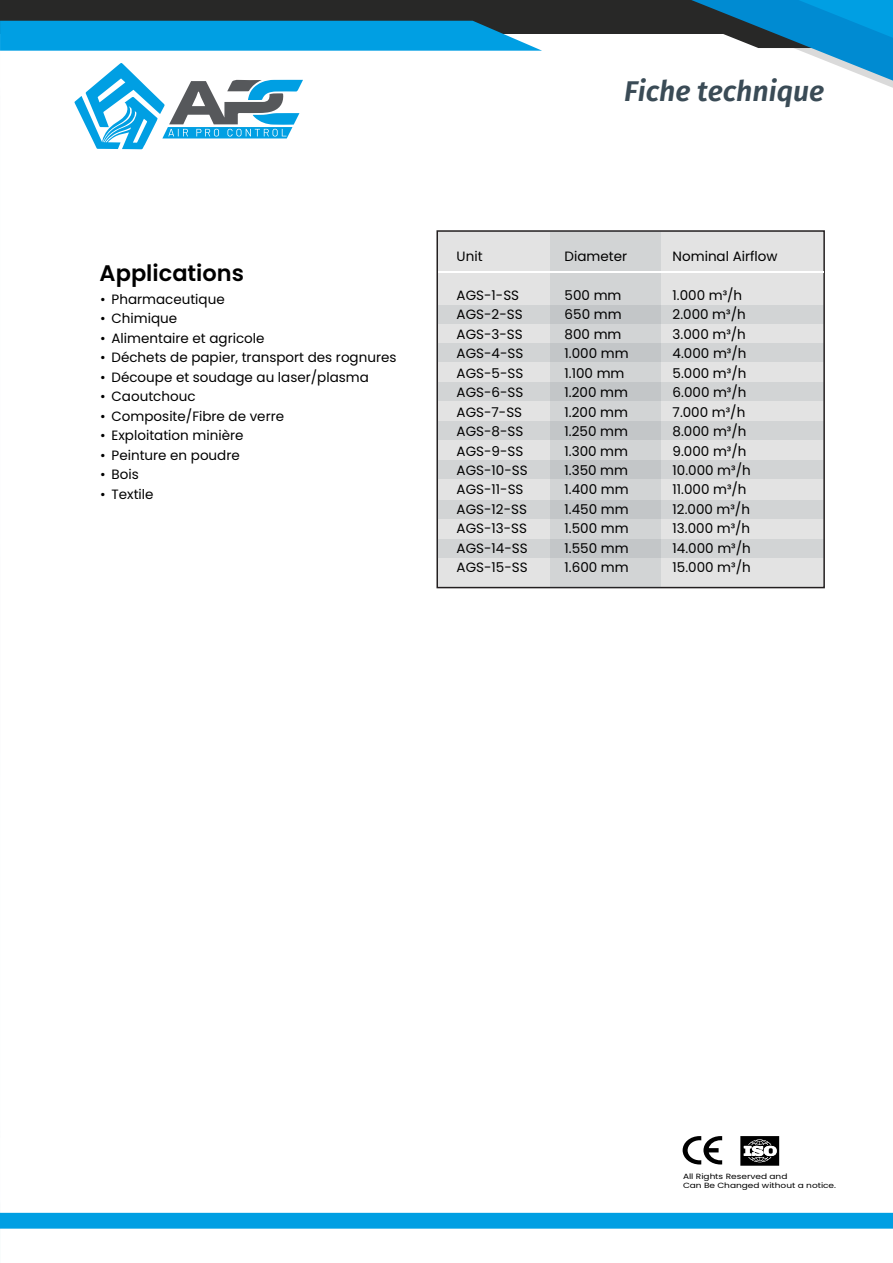
<style>
.page{position:relative;width:893px;height:1263px;background:#fff}
.page>*{position:absolute;margin:0;border:0;box-sizing:border-box;transform-origin:0 0}
.t1{font:italic 600 28.5px "Fira Sans";color:#3a4b56}
.t2{font:600 22.5px "Poppins";color:#000}
.t3{font:13.5px "Poppins";color:#000}
.t4{font:7.5px/9px "Poppins";color:#000;scale:1.2 1}
</style>
<div class="page">
<div style="left:0;top:1213px;width:893px;height:15px;background:#009fe3"></div>
<div style="left:0;top:0;width:893px;height:33px;background:#282827"></div>
<svg style="left:638px;top:0;width:255px;height:88px"></svg>
<svg style="left:0;top:21px;width:542px;height:30px"></svg>
<svg style="left:74px;top:63px;width:229px;height:86px"></svg>
<svg style="left:683px;top:1136px;width:39px;height:28px"></svg>
<svg style="left:740px;top:1136px;width:39px;height:30px"></svg>
<div style="left:436px;top:230px;width:389px;height:358px;background:#e3e3e3;border:2px solid #231f20"></div>
<div style="left:551px;top:231px;width:110px;height:357px;background:#d2d4d5"></div>
<hr style="left:438px;top:271px;width:385px;height:2px;background:#fff">
<div style="left:437px;top:305px;width:387px;height:18px;background:linear-gradient(to right,#ccced0,#cfd2d3)"></div>
<div style="left:437px;top:344px;width:387px;height:18px;background:linear-gradient(to right,#ccced0,#cfd2d3)"></div>
<div style="left:437px;top:383px;width:387px;height:18px;background:linear-gradient(to right,#ccced0,#cfd2d3)"></div>
<div style="left:437px;top:422px;width:387px;height:18px;background:linear-gradient(to right,#ccced0,#cfd2d3)"></div>
<div style="left:437px;top:461px;width:387px;height:18px;background:linear-gradient(to right,#ccced0,#cfd2d3)"></div>
<div style="left:437px;top:500px;width:387px;height:18px;background:linear-gradient(to right,#ccced0,#cfd2d3)"></div>
<div style="left:437px;top:539px;width:387px;height:18px;background:linear-gradient(to right,#ccced0,#cfd2d3)"></div>
<h2 class="t2" style="left:100px;top:260px;width:146px">Applications</h2>
<p class="t3" style="left:100px;top:291px;width:126px">• Pharmaceutique</p>
<p class="t3" style="left:100px;top:311px;width:79px">• Chimique</p>
<p class="t3" style="left:100px;top:330px;width:166px">• Alimentaire et agricole</p>
<p class="t3" style="left:100px;top:350px;width:298px">• Déchets de papier, transport des rognures</p>
<p class="t3" style="left:100px;top:369px;width:270px">• Découpe et soudage au laser/plasma</p>
<p class="t3" style="left:100px;top:389px;width:97px">• Caoutchouc</p>
<p class="t3" style="left:100px;top:408px;width:185px">• Composite/Fibre de verre</p>
<p class="t3" style="left:100px;top:428px;width:145px">• Exploitation minière</p>
<p class="t3" style="left:100px;top:447px;width:141px">• Peinture en poudre</p>
<p class="t3" style="left:100px;top:467px;width:40px">• Bois</p>
<p class="t3" style="left:100px;top:486px;width:55px">• Textile</p>
<h1 class="t1" style="left:624px;top:68px;width:202px">Fiche technique</h1>
<p class="t3" style="left:457px;top:248px;width:27px">Unit</p>
<p class="t3" style="left:565px;top:248px;width:64px">Diameter</p>
<p class="t3" style="left:673px;top:248px;width:106px">Nominal Airflow</p>
<p class="t3" style="left:457px;top:287px;width:64px">AGS-1-SS</p>
<p class="t3" style="left:565px;top:287px;width:58px">500 mm</p>
<p class="t3" style="left:673px;top:287px;width:71px">1.000 m³/h</p>
<p class="t3" style="left:457px;top:306px;width:68px">AGS-2-SS</p>
<p class="t3" style="left:565px;top:306px;width:58px">650 mm</p>
<p class="t3" style="left:673px;top:306px;width:75px">2.000 m³/h</p>
<p class="t3" style="left:457px;top:326px;width:68px">AGS-3-SS</p>
<p class="t3" style="left:565px;top:326px;width:58px">800 mm</p>
<p class="t3" style="left:673px;top:326px;width:75px">3.000 m³/h</p>
<p class="t3" style="left:457px;top:345px;width:68px">AGS-4-SS</p>
<p class="t3" style="left:565px;top:345px;width:66px">1.000 mm</p>
<p class="t3" style="left:673px;top:345px;width:75px">4.000 m³/h</p>
<p class="t3" style="left:457px;top:365px;width:68px">AGS-5-SS</p>
<p class="t3" style="left:565px;top:365px;width:61px">1.100 mm</p>
<p class="t3" style="left:673px;top:365px;width:75px">5.000 m³/h</p>
<p class="t3" style="left:457px;top:384px;width:68px">AGS-6-SS</p>
<p class="t3" style="left:565px;top:384px;width:65px">1.200 mm</p>
<p class="t3" style="left:673px;top:384px;width:75px">6.000 m³/h</p>
<p class="t3" style="left:457px;top:404px;width:67px">AGS-7-SS</p>
<p class="t3" style="left:565px;top:404px;width:65px">1.200 mm</p>
<p class="t3" style="left:673px;top:404px;width:74px">7.000 m³/h</p>
<p class="t3" style="left:457px;top:423px;width:68px">AGS-8-SS</p>
<p class="t3" style="left:565px;top:423px;width:65px">1.250 mm</p>
<p class="t3" style="left:673px;top:423px;width:75px">8.000 m³/h</p>
<p class="t3" style="left:457px;top:443px;width:68px">AGS-9-SS</p>
<p class="t3" style="left:565px;top:443px;width:65px">1.300 mm</p>
<p class="t3" style="left:673px;top:443px;width:75px">9.000 m³/h</p>
<p class="t3" style="left:457px;top:462px;width:73px">AGS-10-SS</p>
<p class="t3" style="left:565px;top:462px;width:65px">1.350 mm</p>
<p class="t3" style="left:673px;top:462px;width:80px">10.000 m³/h</p>
<p class="t3" style="left:457px;top:482px;width:68px">AGS-11-SS</p>
<p class="t3" style="left:565px;top:482px;width:66px">1.400 mm</p>
<p class="t3" style="left:673px;top:482px;width:75px">11.000 m³/h</p>
<p class="t3" style="left:457px;top:501px;width:72px">AGS-12-SS</p>
<p class="t3" style="left:565px;top:501px;width:66px">1.450 mm</p>
<p class="t3" style="left:673px;top:501px;width:79px">12.000 m³/h</p>
<p class="t3" style="left:457px;top:521px;width:72px">AGS-13-SS</p>
<p class="t3" style="left:565px;top:521px;width:66px">1.500 mm</p>
<p class="t3" style="left:673px;top:521px;width:79px">13.000 m³/h</p>
<p class="t3" style="left:457px;top:540px;width:73px">AGS-14-SS</p>
<p class="t3" style="left:565px;top:540px;width:66px">1.550 mm</p>
<p class="t3" style="left:673px;top:540px;width:80px">14.000 m³/h</p>
<p class="t3" style="left:457px;top:560px;width:73px">AGS-15-SS</p>
<p class="t3" style="left:565px;top:560px;width:66px">1.600 mm</p>
<p class="t3" style="left:673px;top:560px;width:80px">15.000 m³/h</p>
<p class="t4" style="left:683px;top:1172px;width:129px">All Rights Reserved and<br>Can Be Changed without a notice.</p>
</div>
